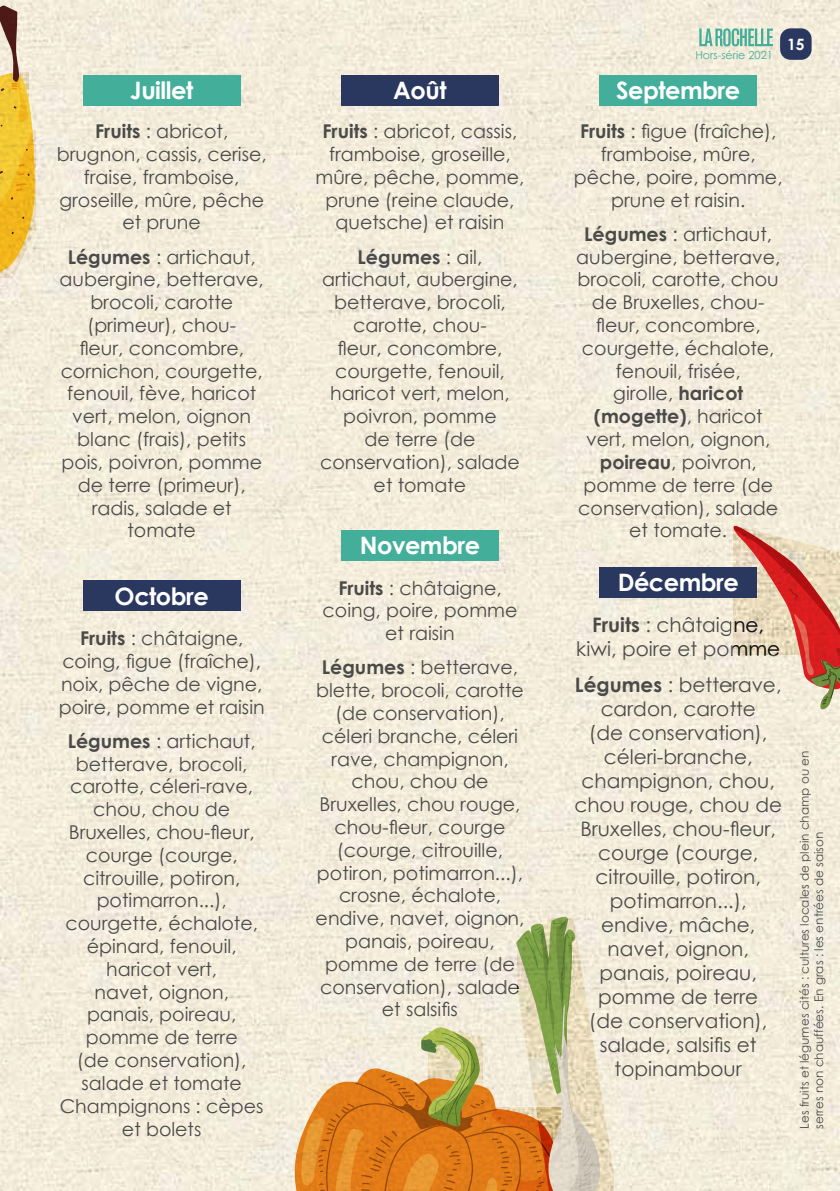
<style>
.page{position:relative;width:840px;height:1191px;background:#fff}
.page>*{position:absolute;margin:0;border:0;box-sizing:border-box;transform-origin:0 0}
.t1{font:700 24px "Century Gothic";letter-spacing:-.02em;color:#fff}
.t2{font:20px/24px "Century Gothic";color:#4a4a49;text-align:center}
.t3{font:19px/22.8px "Century Gothic";color:#4a4a49;text-align:center}
.t4{font:700 15.6px "Century Gothic";color:#fff}
.t5{font:12px/14.4px "Century Gothic";color:#4a4a49}
.t6{font:11px "Century Gothic";color:#43af9b}
.s1{font-weight:700}
</style>
<div class="page">
<img style="left:0;top:0;width:839px;height:1191px">
<svg style="left:0;top:0;width:36px;height:278px;background:#e4c062"></svg>
<div style="left:599px;top:75px;width:157px;height:31px;background:#43af9b"></div>
<div style="left:83px;top:580px;width:157px;height:31px;background:#2a385f"></div>
<div style="left:341px;top:529px;width:157px;height:31px;background:#43af9b"></div>
<div style="left:83px;top:75px;width:157px;height:31px;background:#43af9b"></div>
<div style="left:341px;top:75px;width:157px;height:31px;background:#2a385f"></div>
<svg style="left:729px;top:524px;width:110px;height:187px;background:#e1ad9a"></svg>
<svg style="left:287px;top:915px;width:331px;height:276px;background:#dfc295"></svg>
<div style="left:599px;top:566px;width:157px;height:31px;background:#2a385f"></div>
<div style="left:779px;top:28px;width:32px;height:32px;background:#2a385f;border-radius:11px"></div>
<svg style="left:699px;top:28px;width:73px;height:18px"></svg>
<p class="t1" style="left:130px;top:72px;width:64px">Juillet</p>
<p class="t1" style="left:393px;top:72px;width:55px">Août</p>
<p class="t3" style="left:57px;top:120px;width:211px"><span class="s1">Fruits</span> : abricot, brugnon, cassis, cerise, fraise, framboise, groseille, mûre, pêche et prune</p>
<p class="t3" style="left:60px;top:245px;width:205px"><span class="s1">Légumes</span> : artichaut, aubergine, betterave, brocoli, carotte (primeur), chou-<br>fleur, concombre, cornichon, courgette, fenouil, fève, haricot vert, melon, oignon blanc (frais), petits pois, poivron, pomme de terre (primeur), radis, salade et tomate</p>
<p class="t1" style="left:115px;top:578px;width:96px">Octobre</p>
<p class="t3" style="left:59px;top:626px;width:207px"><span class="s1">Fruits</span> : châtaigne, coing, figue (fraîche), noix, pêche de vigne, poire, pomme et raisin</p>
<p class="t3" style="left:60px;top:729px;width:205px"><span class="s1">Légumes</span> : artichaut, betterave, brocoli, carotte, céleri-rave, chou, chou de<br>Bruxelles, chou-fleur, courge (courge, citrouille, potiron, potimarron...), courgette, échalote, épinard, fenouil, haricot vert,<br>navet, oignon, panais, poireau, pomme de terre<br>(de conservation), salade et tomate<br>Champignons : cèpes et bolets</p>
<p class="t3" style="left:315px;top:120px;width:210px"><span class="s1">Fruits</span> : abricot, cassis, framboise, groseille, mûre, pêche, pomme, prune (reine claude, quetsche) et raisin</p>
<p class="t3" style="left:320px;top:245px;width:201px"><span class="s1">Légumes</span> : ail, artichaut, aubergine, betterave, brocoli, carotte, chou-<br>fleur, concombre, courgette, fenouil, haricot vert, melon, poivron, pomme<br>de terre (de conservation), salade et tomate</p>
<p class="t1" style="left:360px;top:527px;width:121px">Novembre</p>
<p class="t3" style="left:322px;top:576px;width:196px"><span class="s1">Fruits</span> : châtaigne, coing, poire, pomme et raisin</p>
<p class="t3" style="left:315px;top:656px;width:210px"><span class="s1">Légumes</span> : betterave, blette, brocoli, carotte (de conservation), céleri branche, céleri rave, champignon, chou, chou de<br>Bruxelles, chou rouge, chou-fleur, courge (courge, citrouille, potiron, potimarron...), crosne, échalote, endive, navet, oignon, panais, poireau, pomme de terre (de conservation), salade et salsifis</p>
<p class="t6" style="left:695px;top:47px;width:79px">Hors-série 2021</p>
<p class="t1" style="left:616px;top:72px;width:125px">Septembre</p>
<p class="t4" style="left:786px;top:32px;width:19px">15</p>
<p class="t3" style="left:573px;top:120px;width:210px"><span class="s1">Fruits</span> : figue (fraîche), framboise, mûre, pêche, poire, pomme, prune et raisin.</p>
<p class="t3" style="left:575px;top:222px;width:205px"><span class="s1">Légumes</span> : artichaut, aubergine, betterave, brocoli, carotte, chou de Bruxelles, chou&shy;fleur, concombre, courgette, échalote, fenouil, frisée,<br>girolle, <span class="s1">haricot (mogette)</span>, haricot vert, melon, oignon, <span class="s1">poireau</span>, poivron, pomme de terre (de conservation), salade et tomate.</p>
<p class="t1" style="left:617px;top:564px;width:122px">Décembre</p>
<p class="t2" style="left:576px;top:613px;width:205px"><span class="s1">Fruits</span> : châtaigne, kiwi, poire et pomme</p>
<p class="t2" style="left:574px;top:672px;width:209px"><span class="s1">Légumes</span> : betterave, cardon, carotte<br>(de conservation), céleri-branche, champignon, chou, chou rouge, chou de<br>Bruxelles, chou-fleur, courge (courge, citrouille, potiron, potimarron...), endive, mâche, navet, oignon, panais, poireau, pomme de terre<br>(de conservation), salade, salsifis et topinambour</p>
<p class="t5" style="left:796px;top:1128px;width:379px;rotate:-90deg">Les fruits et légumes cités : cultures locales de plein champ ou en serres non chauffées. En gras : les entrées de saison</p>
</div>
